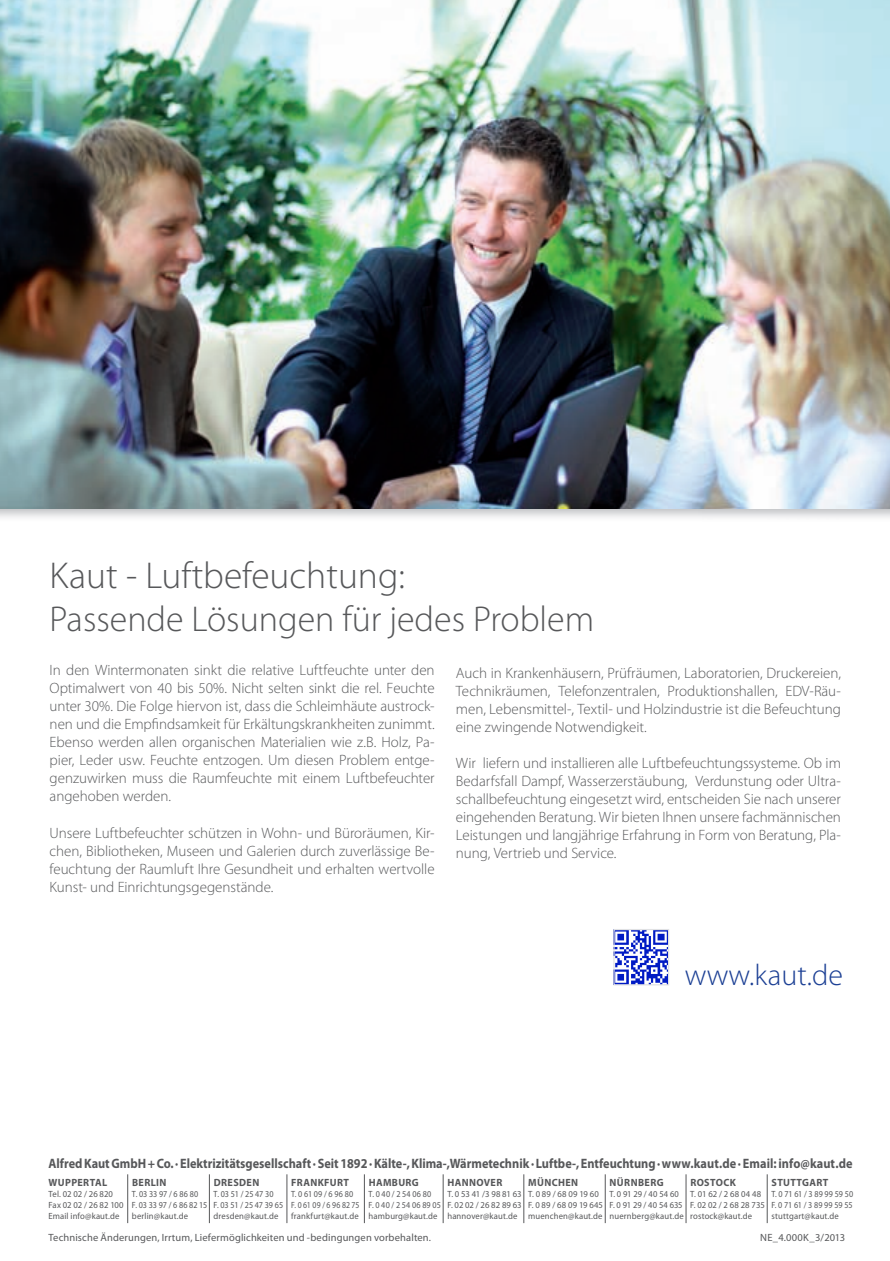
<style>
.page{position:relative;width:890px;height:1261px;background:#fff}
.page>*{position:absolute;margin:0;border:0;box-sizing:border-box;transform-origin:0 0}
.t1{font:300 37.5px "Myriad Pro";color:#57585a}
.t2{font:300 36px "Myriad Pro";color:#57585a}
.t3{font:300 30px "Myriad Pro";letter-spacing:.005em;color:#1b3f94}
.t4{font:300 15px/18px "Myriad Pro";letter-spacing:-.005em;color:#57585a;text-align:justify}
.t5{font:700 13.65px "Myriad Pro";color:#57585a;scale:.9 1}
.t6{font:10.5px "Myriad Pro";letter-spacing:.015em;color:#57585a}
.t7{font:700 10.5px "Myriad Pro";letter-spacing:.04em;color:#57585a;scale:.96 1}
.t8{font:9px/10.8px "Myriad Pro";letter-spacing:.015em;color:#57585a;scale:.9 1}
.t9{font:9px/10.8px "Myriad Pro";letter-spacing:.015em;color:#57585a;scale:.96 1}
.t10{font:9px/10.8px "Myriad Pro";letter-spacing:.015em;color:#57585a;scale:.94 1}
</style>
<div class="page">
<img style="left:0;top:508px;width:890px;height:10px">
<img style="left:0;top:0;width:890px;height:508px">
<img style="left:615px;top:931px;width:52px;height:52px">
<div style="left:613px;top:929px;width:56px;height:56px;border:1px solid #e0e1e3"></div>
<hr style="left:127px;top:1174px;width:1px;height:49px;background:#57585a">
<hr style="left:209px;top:1174px;width:1px;height:49px;background:#57585a">
<hr style="left:287px;top:1174px;width:1px;height:49px;background:#57585a">
<hr style="left:364px;top:1174px;width:1px;height:49px;background:#57585a">
<hr style="left:443px;top:1174px;width:1px;height:49px;background:#57585a">
<hr style="left:523px;top:1174px;width:1px;height:49px;background:#57585a">
<hr style="left:605px;top:1174px;width:1px;height:49px;background:#57585a">
<hr style="left:685px;top:1174px;width:1px;height:49px;background:#57585a">
<hr style="left:767px;top:1174px;width:1px;height:49px;background:#57585a">
<h1 class="t1" style="left:50px;top:553px;width:357px">Kaut - Luftbefeuchtung:</h1>
<h2 class="t2" style="left:50px;top:598px;width:546px">Passende Lösungen für jedes Problem</h2>
<p class="t4" style="left:50px;top:661px;width:386px">In den Wintermonaten sinkt die relative Luftfeuchte unter den Optimalwert von 40 bis 50%. Nicht selten sinkt die rel. Feuchte unter 30%. Die Folge hiervon ist, dass die Schleimhäute austrock&shy;nen und die Empfindsamkeit für Erkältungskrankheiten zunimmt.<br>Ebenso werden allen organischen Materialien wie z.B. Holz, Pa&shy;pier, Leder usw. Feuchte entzogen. Um diesen Problem entge&shy;genzuwirken muss die Raumfeuchte mit einem Luftbefeuchter angehoben werden.</p>
<p class="t4" style="left:50px;top:823px;width:386px">Unsere Luftbefeuchter schützen in Wohn- und Büroräumen, Kir&shy;chen, Bibliotheken, Museen und Galerien durch zuverlässige Be&shy;feuchtung der Raumluft Ihre Gesundheit und erhalten wertvolle Kunst- und Einrichtungsgegenstände.</p>
<p class="t4" style="left:456px;top:663px;width:386px">Auch in Krankenhäusern, Prüfräumen, Laboratorien, Druckereien, Technikräumen, Telefonzentralen, Produktionshallen, EDV-Räu&shy;men, Lebensmittel-, Textil- und Holzindustrie ist die Befeuchtung eine zwingende Notwendigkeit.</p>
<p class="t4" style="left:456px;top:753px;width:386px">Wir liefern und installieren alle Luftbefeuchtungssysteme. Ob im Bedarfsfall Dampf, Wasserzerstäubung, Verdunstung oder Ultra&shy;schallbefeuchtung eingesetzt wird, entscheiden Sie nach unserer eingehenden Beratung. Wir bieten Ihnen unsere fachmännischen Leistungen und langjährige Erfahrung in Form von Beratung, Pla&shy;nung, Vertrieb und Service.</p>
<h3 class="t3" style="left:684px;top:956px;width:160px">www.kaut.de</h3>
<p class="t5" style="left:49px;top:1154px;width:894px">Alfred Kaut GmbH + Co. · Elektrizitätsgesellschaft · Seit 1892 · Kälte-, Klima-,Wärmetechnik · Luftbe-, Entfeuchtung · www.kaut.de · Email: info@kaut.de</p>
<p class="t7" style="left:49px;top:1176px;width:62px">WUPPERTAL</p>
<p class="t9" style="left:49px;top:1188px;width:80px">Tel. 02 02 / 26 820<br>Fax 02 02 / 26 82 100<br>Email info@kaut.de</p>
<p class="t7" style="left:528px;top:1176px;width:54px">MÜNCHEN</p>
<p class="t9" style="left:528px;top:1188px;width:79px">T. 0 89 / 68 09 19 60<br>F. 0 89 / 68 09 19 645 muenchen@kaut.de</p>
<p class="t7" style="left:609px;top:1176px;width:58px">NÜRNBERG</p>
<p class="t10" style="left:609px;top:1188px;width:80px">T. 0 91 29 / 40 54 60<br>F. 0 91 29 / 40 54 635 nuernberg@kaut.de</p>
<p class="t7" style="left:447px;top:1176px;width:59px">HANNOVER</p>
<p class="t9" style="left:447px;top:1188px;width:79px;text-align:justify">T. 0 53 41 /3 98 81 63<br>F. 02 02 / 26 82 89 63 hannover@kaut.de</p>
<p class="t7" style="left:690px;top:1176px;width:49px">ROSTOCK</p>
<p class="t9" style="left:690px;top:1188px;width:79px">T. 01 62 / 2 68 04 48<br>F. 02 02 / 2 68 28 735 rostock@kaut.de</p>
<p class="t7" style="left:214px;top:1176px;width:49px">DRESDEN</p>
<p class="t8" style="left:214px;top:1188px;width:79px">T. 03 51 / 25 47 30<br>F. 03 51 / 25 47 39 65 dresden@kaut.de</p>
<p class="t7" style="left:771px;top:1176px;width:61px">STUTTGART</p>
<p class="t8" style="left:771px;top:1188px;width:92px;text-align:justify">T. 0 71 61 / 3 89 99 59 50<br>F. 0 71 61 / 3 89 99 59 55 stuttgart@kaut.de</p>
<p class="t7" style="left:369px;top:1176px;width:54px">HAMBURG</p>
<p class="t8" style="left:368px;top:1188px;width:82px">T. 0 40 / 2 54 06 80<br>F. 0 40 / 2 54 06 89 05 hamburg@kaut.de</p>
<p class="t7" style="left:132px;top:1176px;width:37px">BERLIN</p>
<p class="t8" style="left:132px;top:1188px;width:85px">T. 03 33 97 / 6 86 80<br>F. 03 33 97 / 6 86 82 15 berlin@kaut.de</p>
<p class="t7" style="left:291px;top:1176px;width:62px">FRANKFURT</p>
<p class="t8" style="left:291px;top:1188px;width:77px">T. 0 61 09 / 6 96 80<br>F. 0 61 09 / 6 96 82 75 frankfurt@kaut.de</p>
<p class="t6" style="left:49px;top:1231px;width:384px">Technische Änderungen, Irrtum, Liefermöglichkeiten und -bedingungen vorbehalten.</p>
<p class="t6" style="left:760px;top:1230px;width:86px">NE_4.000K_3/2013</p>
</div>
